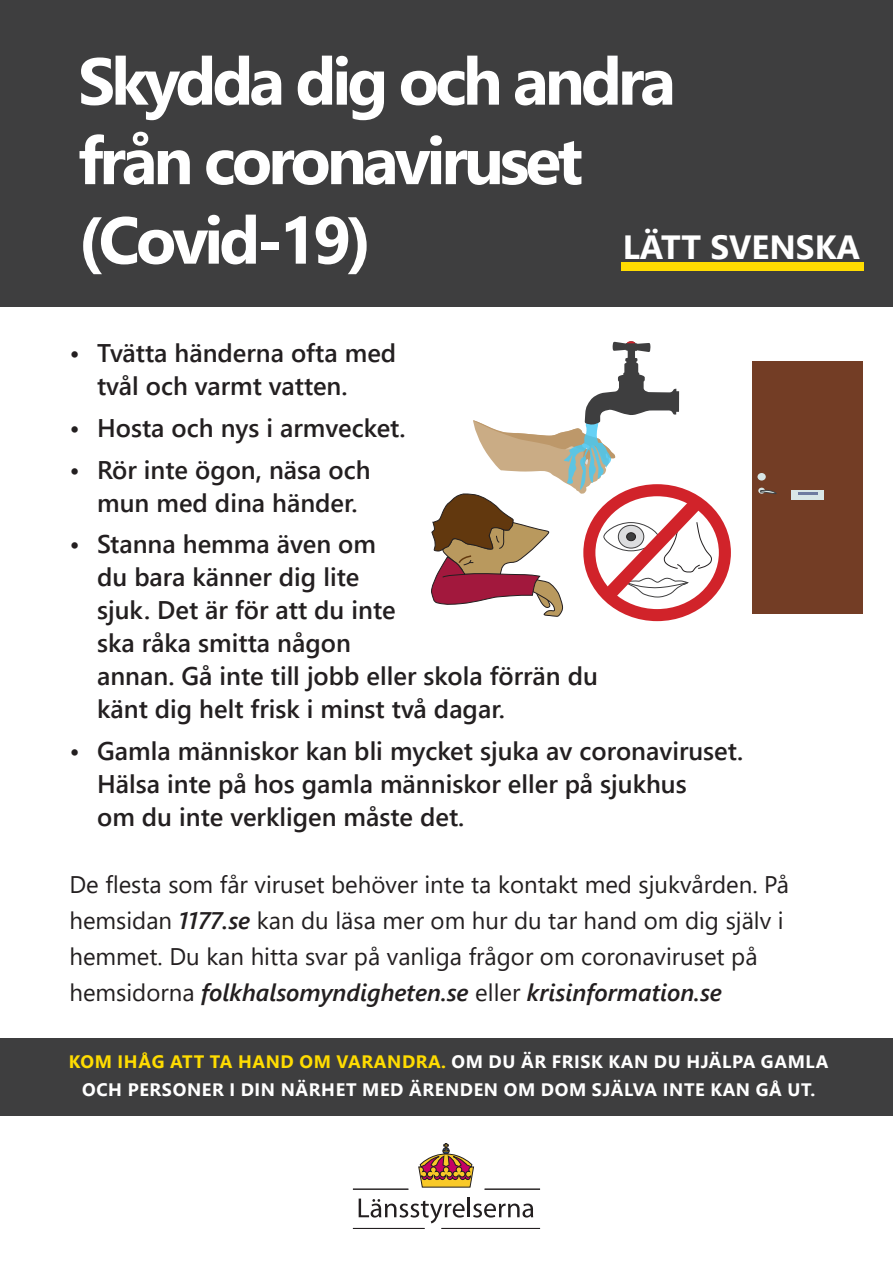
<style>
.page{position:relative;width:893px;height:1263px;background:#fff}
.page>*{position:absolute;margin:0;border:0;box-sizing:border-box;transform-origin:0 0}
.t1{font:700 66.3px/79.5px "Segoe UI";letter-spacing:-.06em;color:#fff}
.t2{font:700 33.45px "Segoe UI";color:#fff}
.t3{font:600 25.5px/33px "Segoe UI";color:#231f20}
.t4{font:24px/36px "Segoe UI";color:#231f20}
.t5{font:700 18px/28.5px "Segoe UI";letter-spacing:.035em;color:#fff;text-align:center}
.s1{font-weight:600;font-style:italic}
.s2{color:#ffdc01}
</style>
<div class="page">
<div style="left:0;top:0;width:893px;height:307px;background:#3e3e3f"></div>
<div style="left:0;top:1038px;width:893px;height:77px;background:#3e3e3f"></div>
<div style="left:583px;top:484px;width:148px;height:137px;border:12px solid #d1232a;border-radius:50%"></div>
<div style="left:751px;top:362px;width:111px;height:252px;background:#733d25"></div>
<div style="left:757px;top:473px;width:9px;height:8px;background:#d8e6e6;border-radius:50%"></div>
<svg style="left:758px;top:488px;width:7px;height:6px"></svg>
<svg style="left:760px;top:490px;width:17px;height:4px"></svg>
<div style="left:792px;top:490px;width:32px;height:9px;background:#d8e6e6"></div>
<hr style="left:798px;top:492px;width:19px;height:3px;background:#6e7b9f">
<svg style="left:431px;top:341px;width:284px;height:276px"></svg>
<div style="left:621px;top:262px;width:243px;height:8px;background:#ffdc01"></div>
<svg style="left:359px;top:1198px;width:106px;height:25px"></svg>
<hr style="left:468px;top:1197px;width:2px;height:20px;background:#231f20">
<svg style="left:473px;top:1203px;width:60px;height:14px"></svg>
<hr style="left:353px;top:1189px;width:55px;height:1px;background:#231f20">
<hr style="left:485px;top:1189px;width:55px;height:1px;background:#231f20">
<hr style="left:441px;top:1228px;width:99px;height:1px;background:#231f20">
<hr style="left:353px;top:1228px;width:72px;height:1px;background:#231f20">
<svg style="left:418px;top:1143px;width:56px;height:44px"></svg>
<h1 class="t1" style="left:78px;top:36px;width:599px">Skydda dig och andra från coronaviruset (Covid-19)</h1>
<h2 class="t2" style="left:623px;top:216px;width:239px">LÄTT SVENSKA</h2>
<p class="t3" style="left:97px;top:335px;width:301px;text-indent:-28px">• Tvätta händerna ofta med tvål och varmt vatten.</p>
<p class="t3" style="left:69px;top:409px;width:338px">• Hosta och nys i armvecket.</p>
<p class="t3" style="left:69px;top:451px;width:303px;text-align:center">• Rör inte ögon, näsa och mun med dina händer.</p>
<p class="t3" style="left:97px;top:526px;width:502px;text-indent:-28px">• Stanna hemma även om<br>du bara känner dig lite<br>sjuk. Det är för att du inte<br>ska råka smitta någon<br>annan. Gå inte till jobb eller skola förrän du känt dig helt frisk i minst två dagar.</p>
<p class="t3" style="left:97px;top:732px;width:648px;text-indent:-28px">• Gamla människor kan bli mycket sjuka av coronaviruset.<br>Hälsa inte på hos gamla människor eller på sjukhus<br>om du inte verkligen måste det.</p>
<p class="t4" style="left:69px;top:864px;width:721px">De flesta som får viruset behöver inte ta kontakt med sjukvården. På hemsidan <span class="s1">1177.se</span> kan du läsa mer om hur du tar hand om dig själv i hemmet. Du kan hitta svar på vanliga frågor om coronaviruset på hemsidorna <span class="s1">folkhalsomyndigheten.se</span> eller <span class="s1">krisinformation.se</span></p>
<p class="t5" style="left:69px;top:1046px;width:761px"><span class="s2">KOM IHÅG ATT TA HAND OM VARANDRA.</span> OM DU ÄR FRISK KAN DU HJÄLPA GAMLA<br>OCH PERSONER I DIN NÄRHET MED ÄRENDEN OM DOM SJÄLVA INTE KAN GÅ UT.</p>
</div>
